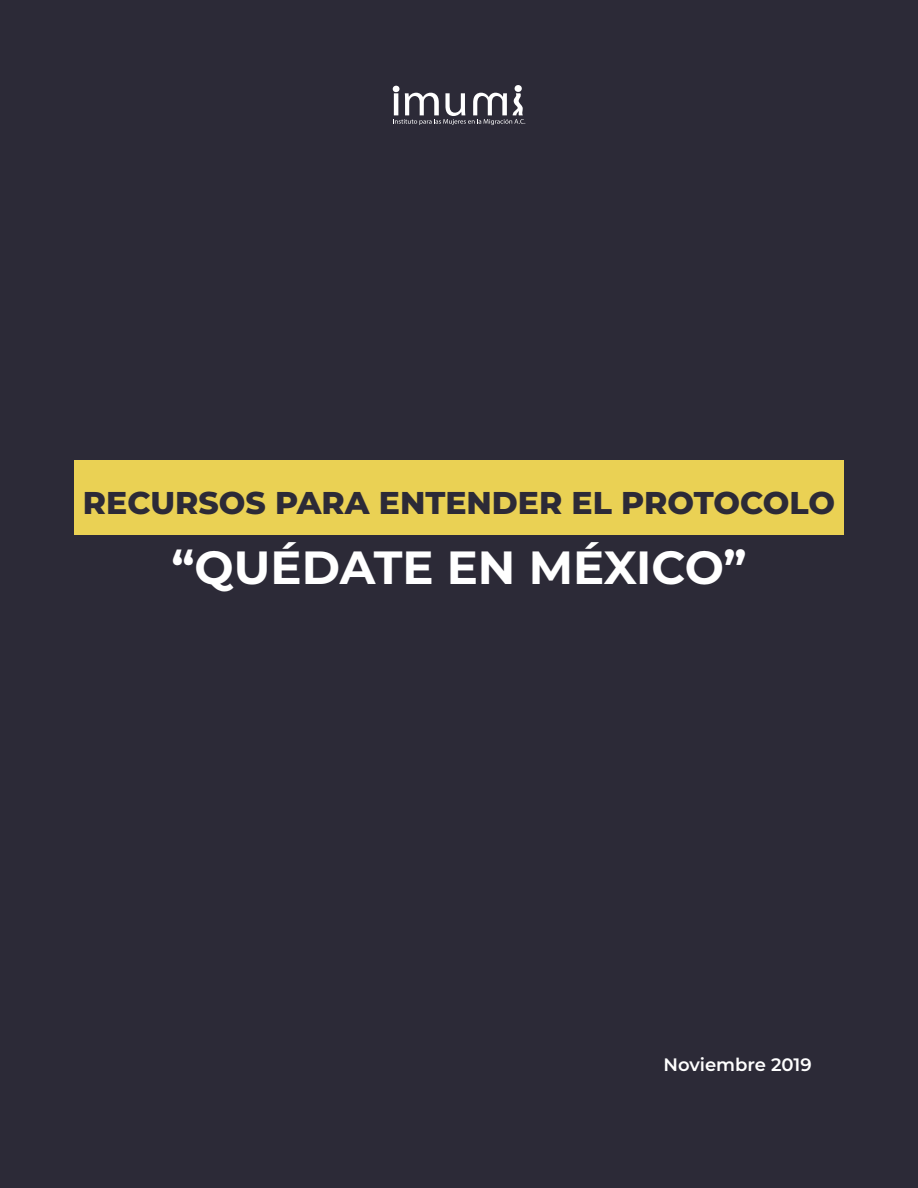
<style>
.page{position:relative;width:918px;height:1188px;background:#2c2a37}
.page>*{position:absolute;margin:0;border:0;box-sizing:border-box;transform-origin:0 0}
.t1{font:700 46.5px "Montserrat";color:#fff}
.t2{font:800 31.5px "Montserrat";color:#2c2a37}
.t3{font:600 18px "Montserrat";color:#fff}
</style>
<div class="page">
<div style="left:74px;top:461px;width:770px;height:74px;background:#ead154"></div>
<svg style="left:393px;top:85px;width:132px;height:40px"></svg>
<p class="t2" style="left:83px;top:480px;width:754px">RECURSOS PARA ENTENDER EL PROTOCOLO</p>
<h1 class="t1" style="left:171px;top:534px;width:577px">“QUÉDATE EN MÉXICO”</h1>
<p class="t3" style="left:664px;top:1052px;width:150px">Noviembre 2019</p>
</div>
